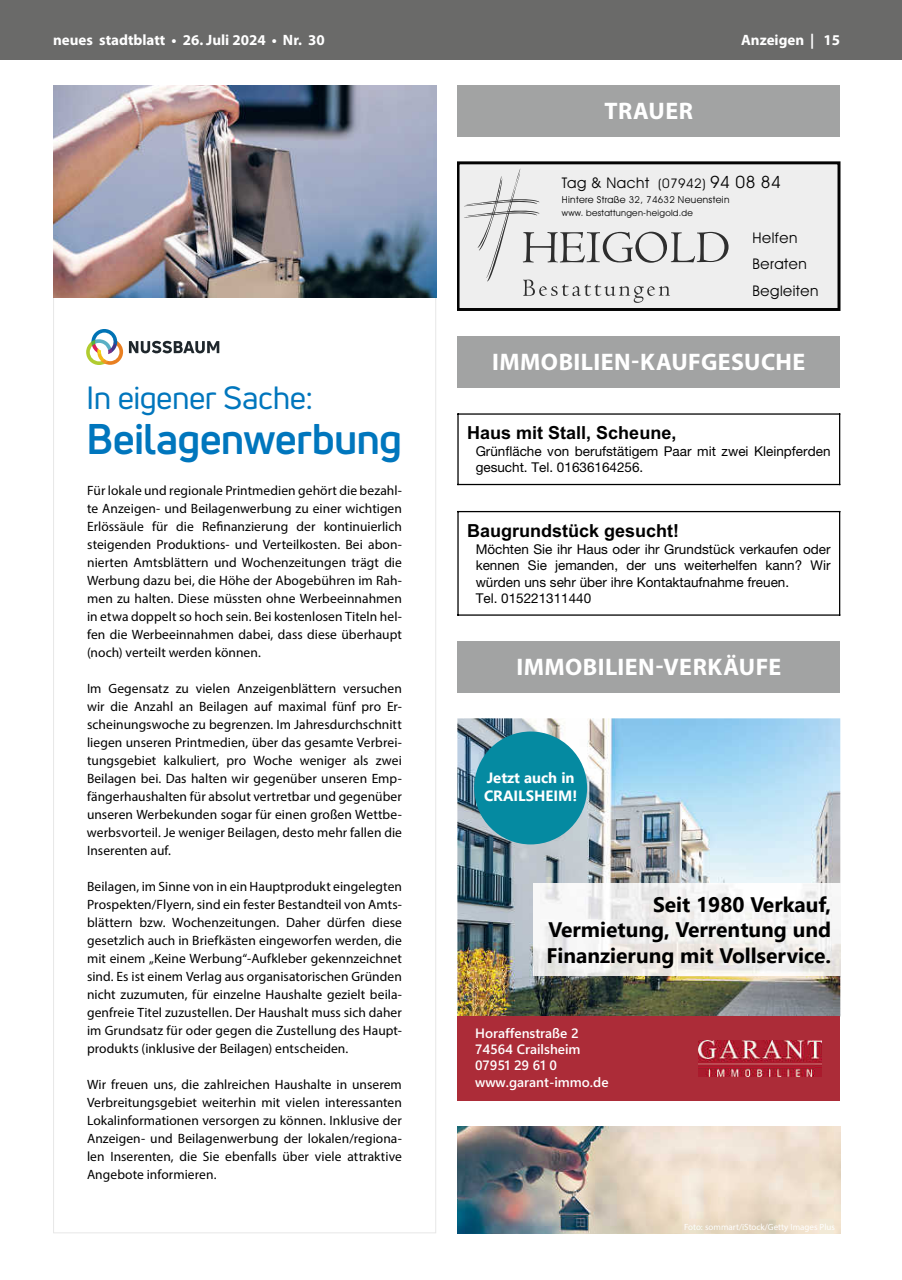
<style>
.page{position:relative;width:902px;height:1280px;background:#fff}
.page>*{position:absolute;margin:0;border:0;box-sizing:border-box;transform-origin:0 0}
.t1{font:700 42px "Uni Neue";letter-spacing:-.02em;color:#0076bd}
.t2{font:31.5px "Uni Neue";letter-spacing:-.015em;color:#0076bd}
.t3{font:700 24px "Myriad Pro";letter-spacing:.02em;color:#fff}
.t4{font:700 21px/25.2px "Segoe UI";color:#000;text-align:justify}
.t5{font:700 18px "Arial";color:#000}
.t6{font:700 15px "Myriad Pro";color:#fff}
.t7{font:14.85px/26.5px "Avant Garde IT Cby BT";letter-spacing:.035em;color:#030303}
.t8{font:700 14.85px/17.9px "Segoe UI";color:#fff}
.t9{font:13.5px/18px "Myriad Pro";letter-spacing:.005em;color:#000;text-align:justify}
.t10{font:13.5px/16.5px "Helvetica Neue LT Std";color:#000}
.t11{font:13.5px/16.2px "Segoe UI Variable";color:#fff}
.t12{font:9.6px "Avant Garde IT Cby BT";letter-spacing:.035em;color:#030303}
.t13{font:9px "Myriad Pro";color:#fff}
.t14{font:8.85px "Avant Garde IT Cby BT";letter-spacing:.035em;color:#030303}
.s1{font-size:13.35px}
.s2{font-size:16.95px}
</style>
<div class="page">
<div style="left:0;top:0;width:901px;height:60px;background:#6a6a69"></div>
<div style="left:457px;top:641px;width:383px;height:51px;background:#a2a3a3"></div>
<div style="left:457px;top:337px;width:383px;height:51px;background:#a2a3a3"></div>
<div style="left:457px;top:85px;width:383px;height:51px;background:#a2a3a3"></div>
<div style="left:458px;top:163px;width:380px;height:146px;background:#eee"></div>
<div style="left:457px;top:162px;width:383px;height:149px;border:3px solid #030303"></div>
<svg style="left:464px;top:168px;width:264px;height:135px"></svg>
<img style="left:457px;top:718px;width:383px;height:298px">
<div style="left:457px;top:1016px;width:383px;height:85px;background:#ac2c38"></div>
<img style="left:698px;top:1040px;width:123px;height:37px">
<div style="left:474px;top:731px;width:113px;height:113px;background:#058aa1;border-radius:50%"></div>
<img style="left:534px;top:883px;width:306px;height:93px">
<svg style="left:86px;top:329px;width:37px;height:36px"></svg>
<svg style="left:129px;top:341px;width:90px;height:12px"></svg>
<img style="left:53px;top:85px;width:383px;height:213px">
<hr style="left:457px;top:614px;width:383px;height:2px;background:#000">
<hr style="left:838px;top:511px;width:2px;height:105px;background:#000">
<hr style="left:457px;top:511px;width:383px;height:1px;background:#000">
<hr style="left:457px;top:511px;width:1px;height:105px;background:#000">
<hr style="left:457px;top:484px;width:383px;height:1px;background:#000">
<hr style="left:838px;top:413px;width:2px;height:72px;background:#000">
<hr style="left:457px;top:413px;width:383px;height:2px;background:#000">
<hr style="left:457px;top:413px;width:1px;height:72px;background:#000">
<img style="left:457px;top:1127px;width:383px;height:106px">
<p class="t6" style="left:53px;top:30px;width:273px">neues stadtblatt • 26. Juli 2024 • Nr. 30</p>
<p class="t6" style="left:741px;top:30px;width:101px">Anzeigen | 15</p>
<h3 class="t3" style="left:604px;top:95px;width:90px">TRAUER</h3>
<p class="t7" style="left:562px;top:169px;width:220px">Tag &amp; Nacht <span class="s1">(07942)</span> <span class="s2">94 08 84</span></p>
<p class="t12" style="left:562px;top:194px;width:169px">Hintere Straße 32, 74632 Neuenstein</p>
<p class="t14" style="left:562px;top:207px;width:132px">www. bestattungen-heigold.de</p>
<p class="t7" style="left:752px;top:224px;width:67px">Helfen<br>Beraten<br>Begleiten</p>
<h2 class="t2" style="left:86px;top:378px;width:228px">In eigener Sache:</h2>
<h1 class="t1" style="left:86px;top:412px;width:318px">Beilagenwerbung</h1>
<p class="t9" style="left:87px;top:481px;width:316px">Für lokale und regionale Printmedien gehört die bezahl&shy;te Anzeigen- und Beilagenwerbung zu einer wichtigen Erlössäule für die Refinanzierung der kontinuierlich steigenden Produktions- und Verteilkosten. Bei abon&shy;nierten Amtsblättern und Wochenzeitungen trägt die Werbung dazu bei, die Höhe der Abogebühren im Rah&shy;men zu halten. Diese müssten ohne Werbeeinnahmen in etwa doppelt so hoch sein. Bei kostenlosen Titeln hel&shy;fen die Werbeeinnahmen dabei, dass diese überhaupt (noch) verteilt werden können.</p>
<p class="t9" style="left:87px;top:679px;width:316px">Im Gegensatz zu vielen Anzeigenblättern versuchen wir die Anzahl an Beilagen auf maximal fünf pro Er&shy;scheinungswoche zu begrenzen. Im Jahresdurchschnitt liegen unseren Printmedien, über das gesamte Verbrei&shy;tungsgebiet kalkuliert, pro Woche weniger als zwei Beilagen bei. Das halten wir gegenüber unseren Emp&shy;fängerhaushalten für absolut vertretbar und gegenüber unseren Werbekunden sogar für einen großen Wettbe&shy;werbsvorteil. Je weniger Beilagen, desto mehr fallen die Inserenten auf.</p>
<p class="t9" style="left:87px;top:877px;width:316px">Beilagen, im Sinne von in ein Hauptprodukt eingelegten Prospekten/Flyern, sind ein fester Bestandteil von Amts&shy;blättern bzw. Wochenzeitungen. Daher dürfen diese gesetzlich auch in Briefkästen eingeworfen werden, die mit einem „Keine Werbung“-Aufkleber gekennzeichnet sind. Es ist einem Verlag aus organisatorischen Gründen nicht zuzumuten, für einzelne Haushalte gezielt beila&shy;genfreie Titel zuzustellen. Der Haushalt muss sich daher im Grundsatz für oder gegen die Zustellung des Haupt&shy;produkts (inklusive der Beilagen) entscheiden.</p>
<p class="t9" style="left:87px;top:1075px;width:316px">Wir freuen uns, die zahlreichen Haushalte in unserem Verbreitungsgebiet weiterhin mit vielen interessanten Lokalinformationen versorgen zu können. Inklusive der Anzeigen- und Beilagenwerbung der lokalen/regiona&shy;len Inserenten, die Sie ebenfalls über viele attraktive Angebote informieren.</p>
<h3 class="t3" style="left:492px;top:346px;width:315px">IMMOBILIEN-KAUFGESUCHE</h3>
<h3 class="t5" style="left:467px;top:420px;width:211px">Haus mit Stall, Scheune,</h3>
<p class="t10" style="left:475px;top:443px;width:356px">Grünfläche von berufstätigem Paar mit zwei Kleinpferden gesucht. Tel. 01636164256.</p>
<h3 class="t5" style="left:467px;top:518px;width:214px">Baugrundstück gesucht!</h3>
<p class="t10" style="left:475px;top:540px;width:356px">Möchten Sie ihr Haus oder ihr Grundstück verkaufen oder kennen Sie jemanden, der uns weiterhelfen kann? Wir würden uns sehr über ihre Kontaktaufnahme freuen.<br>Tel. 015221311440</p>
<h3 class="t3" style="left:516px;top:651px;width:266px">IMMOBILIEN-VERKÄUFE</h3>
<p class="t8" style="left:484px;top:767px;width:95px">Jetzt auch in<br>CRAILSHEIM!</p>
<h3 class="t4" style="left:546px;top:890px;width:286px;text-indent:106px">Seit 1980 Verkauf, Vermietung, Verrentung und Finanzierung mit Vollservice.</h3>
<p class="t11" style="left:475px;top:1025px;width:135px">Horaffenstraße 2<br>74564 Crailsheim<br>07951 29 61 0 www.garant-immo.de</p>
<p class="t13" style="left:684px;top:1221px;width:152px">Foto: sommart/iStock/Getty Images Plus</p>
</div>
